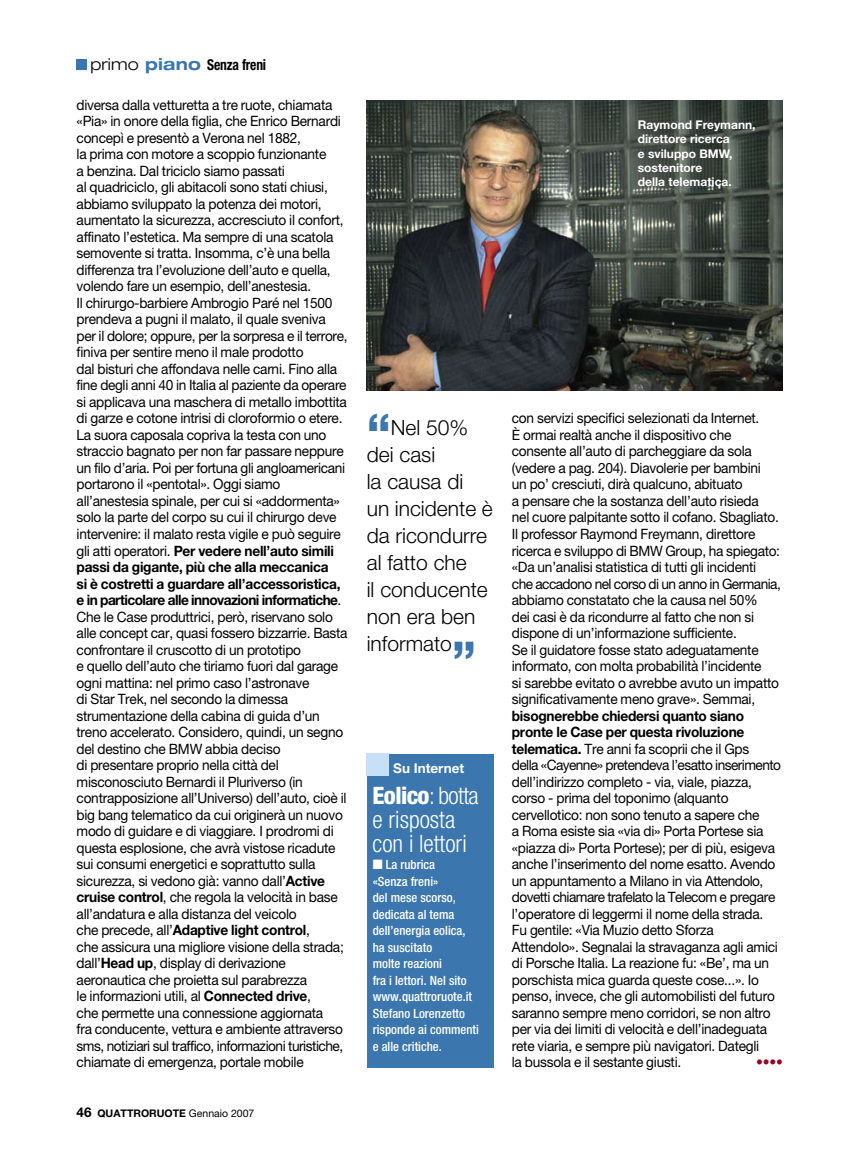
<style>
.page{position:relative;width:868px;height:1149px;background:#fff}
.page>*{position:absolute;margin:0;border:0;box-sizing:border-box;transform-origin:0 0}
.t1{font:800 48px "Helvetica Neue LT Std";color:#3b76ae}
.t2{font:300 condensed 24px/24px "Helvetica Neue LT Std";color:#fff}
.t3{font:300 21px/27px "Helvetica Neue LT Std";color:#000}
.t4{font:700 condensed 15px "Helvetica Neue LT Std";letter-spacing:-.01em;color:#000;scale:.9 1}
.t5{font:14.25px/16.5px "Helvetica Neue LT Std";letter-spacing:-.02em;color:#000;scale:.96 1}
.t6{font:14.25px "Helvetica Neue LT Std";color:#97001f;scale:.96 1}
.t7{font:700 13.5px "Helvetica Neue LT Std";color:#fff}
.t8{font:500 condensed 12.75px/16.5px "Helvetica Neue LT Std";color:#fff}
.t9{font:700 12px/14.2px "Helvetica Neue LT Std";color:#fff}
.t10{font:700 10.5px "Helvetica Neue LT Std";color:#000}
.s1{font-weight:300;font-stretch:expanded;font-size:16.5px}
.s2{font-stretch:expanded;font-size:16.5px;color:#3b76ae}
.s3{font-weight:700}
.s4{font-size:13.5px}
.s5{font-weight:400}
.s6{font-weight:800}
</style>
<div class="page">
<img style="left:367px;top:101px;width:415px;height:289px">
<div style="left:77px;top:59px;width:10px;height:11px;background:#3b76ae"></div>
<div style="left:367px;top:753px;width:126px;height:314px;background:#3b76ae"></div>
<div style="left:367px;top:752px;width:22px;height:23px;background:#c7e0f7"></div>
<p class="t4" style="left:90px;top:55px;width:197px"><span class="s1">primo</span> <span class="s2">piano</span> Senza freni</p>
<p class="t5" style="left:77px;top:96px;width:284px">diversa dalla vetturetta a tre ruote, chiamata «Pia» in onore della figlia, che Enrico Bernardi concepì e presentò a Verona nel 1882,<br>la prima con motore a scoppio funzionante<br>a benzina. Dal triciclo siamo passati<br>al quadriciclo, gli abitacoli sono stati chiusi, abbiamo sviluppato la potenza dei motori, aumentato la sicurezza, accresciuto il confort, affinato l’estetica. Ma sempre di una scatola semovente si tratta. Insomma, c’è una bella differenza tra l’evoluzione dell’auto e quella, volendo fare un esempio, dell’anestesia.<br>Il chirurgo-barbiere Ambrogio Paré nel 1500 prendeva a pugni il malato, il quale sveniva per il dolore; oppure, per la sorpresa e il terrore, finiva per sentire meno il male prodotto<br>dal bisturi che affondava nelle carni. Fino alla fine degli anni 40 in Italia al paziente da operare si applicava una maschera di metallo imbottita di garze e cotone intrisi di cloroformio o etere.<br>La suora caposala copriva la testa con uno straccio bagnato per non far passare neppure un filo d’aria. Poi per fortuna gli angloamericani portarono il «pentotal». Oggi siamo all’anestesia spinale, per cui si «addormenta» solo la parte del corpo su cui il chirurgo deve intervenire: il malato resta vigile e può seguire gli atti operatori. <span class="s3">Per vedere nell’auto simili passi da gigante, più che alla meccanica<br>si è costretti a guardare all’accessoristica, e in particolare alle innovazioni informatiche</span>.<br>Che le Case produttrici, però, riservano solo alle concept car, quasi fossero bizzarrie. Basta confrontare il cruscotto di un prototipo<br>e quello dell’auto che tiriamo fuori dal garage ogni mattina: nel primo caso l’astronave<br>di Star Trek, nel secondo la dimessa strumentazione della cabina di guida d’un treno accelerato. Considero, quindi, un segno del destino che BMW abbia deciso<br>di presentare proprio nella città del misconosciuto Bernardi il Pluriverso (in contrapposizione all’Universo) dell’auto, cioè il big bang telematico da cui originerà un nuovo modo di guidare e di viaggiare. I prodromi di questa esplosione, che avrà vistose ricadute sui consumi energetici e soprattutto sulla sicurezza, si vedono già: vanno dall’<span class="s3">Active cruise control</span>, che regola la velocità in base all’andatura e alla distanza del veicolo<br>che precede, all’<span class="s3">Adaptive light control</span>,<br>che assicura una migliore visione della strada; dall’<span class="s3">Head up</span>, display di derivazione aeronautica che proietta sul parabrezza<br>le informazioni utili, al <span class="s3">Connected drive</span>,<br>che permette una connessione aggiornata<br>fra conducente, vettura e ambiente attraverso sms, notiziari sul traffico, informazioni turistiche, chiamate di emergenza, portale mobile</p>
<p class="t10" style="left:77px;top:1106px;width:179px"><span class="s4">46</span> QUATTRORUOTE <span class="s5">Gennaio 2007</span></p>
<p class="t9" style="left:637px;top:117px;width:119px">Raymond Freymann, direttore ricerca<br>e sviluppo BMW, sostenitore<br>della telematica.</p>
<h1 class="t1" style="left:367px;top:402px;width:25px">“</h1>
<h3 class="t3" style="left:367px;top:413px;width:127px;text-indent:24px">Nel 50% dei casi<br>la causa di<br>un incidente è da ricondurre al fatto che<br>il conducente non era ben informato</h3>
<h1 class="t1" style="left:452px;top:630px;width:25px">”</h1>
<p class="t7" style="left:393px;top:759px;width:73px">Su Internet</p>
<h2 class="t2" style="left:372px;top:782px;width:108px"><span class="s6">Eolico</span>: botta e risposta con i lettori</h2>
<p class="t8" style="left:372px;top:856px;width:108px">■ La rubrica<br>«Senza freni»<br>del mese scorso, dedicata al tema dell’energia eolica, ha suscitato<br>molte reazioni<br>fra i lettori. Nel sito www.quattroruote.it<br>Stefano Lorenzetto risponde ai commenti e alle critiche.</p>
<p class="t5" style="left:512px;top:410px;width:281px">con servizi specifici selezionati da Internet.<br>È ormai realtà anche il dispositivo che consente all’auto di parcheggiare da sola (vedere a pag. 204). Diavolerie per bambini<br>un po’ cresciuti, dirà qualcuno, abituato<br>a pensare che la sostanza dell’auto risieda<br>nel cuore palpitante sotto il cofano. Sbagliato.<br>Il professor Raymond Freymann, direttore ricerca e sviluppo di BMW Group, ha spiegato: «Da un’analisi statistica di tutti gli incidenti che accadono nel corso di un anno in Germania, abbiamo constatato che la causa nel 50%<br>dei casi è da ricondurre al fatto che non si dispone di un’informazione sufficiente.<br>Se il guidatore fosse stato adeguatamente informato, con molta probabilità l’incidente<br>si sarebbe evitato o avrebbe avuto un impatto significativamente meno grave». Semmai,</p>
<p class="t5" style="left:512px;top:707px;width:282px"><span class="s3">bisognerebbe chiedersi quanto siano pronte le Case per questa rivoluzione telematica.</span> Tre anni fa scoprii che il Gps<br>della «Cayenne» pretendeva l’esatto inserimento dell’indirizzo completo - via, viale, piazza, corso - prima del toponimo (alquanto cervellotico: non sono tenuto a sapere che<br>a Roma esiste sia «via di» Porta Portese sia «piazza di» Porta Portese); per di più, esigeva anche l’inserimento del nome esatto. Avendo un appuntamento a Milano in via Attendolo, dovetti chiamare trafelato la Telecom e pregare l’operatore di leggermi il nome della strada.<br>Fu gentile: «Via Muzio detto Sforza Attendolo». Segnalai la stravaganza agli amici di Porsche Italia. La reazione fu: «Be’, ma un porschista mica guarda queste cose...». Io penso, invece, che gli automobilisti del futuro saranno sempre meno corridori, se non altro per via dei limiti di velocità e dell’inadeguata rete viaria, e sempre più navigatori. Dategli<br>la bussola e il sestante giusti.</p>
<p class="t6" style="left:756px;top:1053px;width:29px">••••</p>
</div>
